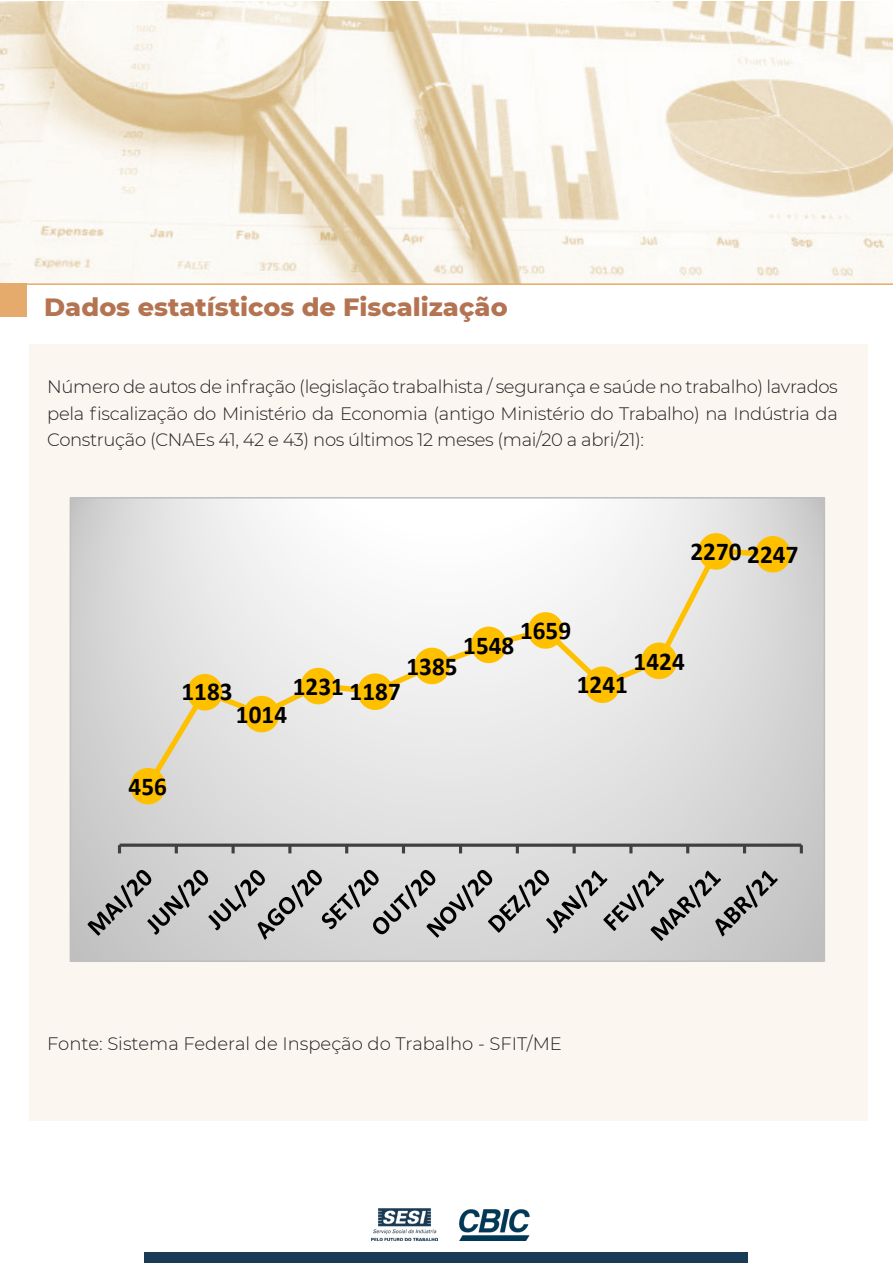
<style>
.page{position:relative;width:893px;height:1263px;background:#fff}
.page>*{position:absolute;margin:0;border:0;box-sizing:border-box;transform-origin:0 0}
.t1{font:700 25.8px "Calibri";letter-spacing:.005em;color:#000}
.t2{font:800 25.5px "Montserrat";color:#b47452}
.t3{font:300 18px/26.2px "Montserrat";letter-spacing:-.02em;color:#231f20;text-align:justify}
.t4{font:300 18px "Montserrat";color:#231f20}
</style>
<div class="page">
<div style="left:29px;top:344px;width:838px;height:777px;background:#fcf6f0"></div>
<svg style="left:73px;top:500px;width:749px;height:459px;fill:#d7d7d7"></svg>
<svg style="left:120px;top:843px;width:681px;height:4px;background:#5d5d5d"></svg>
<svg style="left:118px;top:845px;width:3px;height:8px"></svg>
<svg style="left:175px;top:845px;width:3px;height:8px"></svg>
<svg style="left:232px;top:845px;width:3px;height:8px"></svg>
<svg style="left:288px;top:845px;width:3px;height:8px"></svg>
<svg style="left:345px;top:845px;width:3px;height:8px"></svg>
<svg style="left:402px;top:845px;width:3px;height:8px"></svg>
<svg style="left:459px;top:845px;width:3px;height:8px"></svg>
<svg style="left:516px;top:845px;width:3px;height:8px"></svg>
<svg style="left:573px;top:845px;width:3px;height:8px"></svg>
<svg style="left:629px;top:845px;width:3px;height:8px"></svg>
<svg style="left:686px;top:845px;width:3px;height:8px"></svg>
<svg style="left:743px;top:845px;width:3px;height:8px"></svg>
<svg style="left:800px;top:845px;width:3px;height:8px"></svg>
<svg style="left:141px;top:546px;width:637px;height:248px"></svg>
<div style="left:130px;top:768px;width:36px;height:36px;background:#ffc000;border-radius:50%"></div>
<div style="left:187px;top:674px;width:36px;height:36px;background:#ffc000;border-radius:50%"></div>
<div style="left:244px;top:696px;width:35px;height:36px;background:#ffc000;border-radius:50%"></div>
<div style="left:301px;top:668px;width:35px;height:36px;background:#ffc000;border-radius:50%"></div>
<div style="left:357px;top:673px;width:36px;height:37px;background:#ffc000;border-radius:50%"></div>
<div style="left:414px;top:648px;width:36px;height:36px;background:#ffc000;border-radius:50%"></div>
<div style="left:471px;top:627px;width:36px;height:36px;background:#ffc000;border-radius:50%"></div>
<div style="left:528px;top:612px;width:35px;height:37px;background:#ffc000;border-radius:50%"></div>
<div style="left:585px;top:666px;width:35px;height:37px;background:#ffc000;border-radius:50%"></div>
<div style="left:641px;top:642px;width:36px;height:37px;background:#ffc000;border-radius:50%"></div>
<div style="left:698px;top:533px;width:36px;height:37px;background:#ffc000;border-radius:50%"></div>
<div style="left:755px;top:536px;width:36px;height:36px;background:#ffc000;border-radius:50%"></div>
<svg style="left:88px;top:870px;width:690px;height:71px;background:#b3b3b3"></svg>
<div style="left:70px;top:497px;width:755px;height:465px;border:2px solid #bfbfbf"></div>
<img style="left:1px;top:1px;width:892px;height:282px">
<div style="left:1px;top:283px;width:26px;height:34px;background:#e5ab6c"></div>
<hr style="left:4px;top:283px;width:889px;height:2px;background:#e5ab6c">
<div style="left:145px;top:1253px;width:603px;height:10px;background:#193b56"></div>
<img style="left:371px;top:1209px;width:66px;height:31px">
<img style="left:459px;top:1209px;width:71px;height:31px">
<p class="t2" style="left:44px;top:288px;width:465px">Dados estatísticos de Fiscalização</p>
<p class="t3" style="left:47px;top:373px;width:792px">Número de autos de infração (legislação trabalhista / segurança e saúde no trabalho) lavrados pela fiscalização do Ministério da Economia (antigo Ministério do Trabalho) na Indústria da Construção (CNAEs 41, 42 e 43) nos últimos 12 meses (mai/20 a abri/21):</p>
<p class="t1" style="left:690px;top:535px;width:109px">2270 2247</p>
<p class="t1" style="left:181px;top:673px;width:53px">1183</p>
<p class="t1" style="left:293px;top:671px;width:109px">1231 1187</p>
<p class="t1" style="left:236px;top:696px;width:53px">1014</p>
<p class="t1" style="left:406px;top:648px;width:53px">1385</p>
<p class="t1" style="left:463px;top:627px;width:53px">1548</p>
<p class="t1" style="left:520px;top:612px;width:53px">1659</p>
<p class="t1" style="left:577px;top:666px;width:53px">1241</p>
<p class="t1" style="left:634px;top:643px;width:53px">1424</p>
<p class="t1" style="left:129px;top:768px;width:40px">456</p>
<p class="t4" style="left:47px;top:1031px;width:516px">Fonte: Sistema Federal de Inspeção do Trabalho - SFIT/ME</p>
</div>
